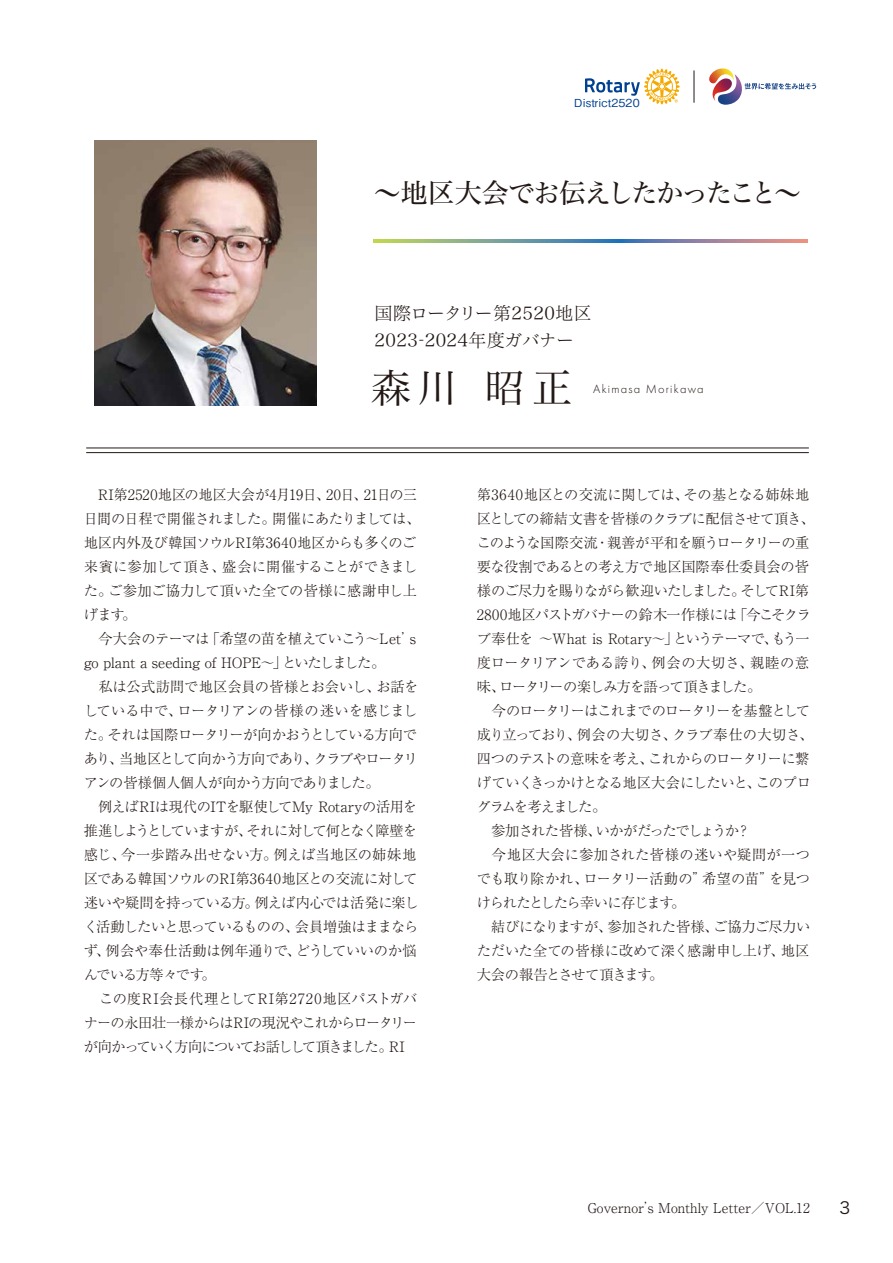
<style>
.page{position:relative;width:893px;height:1263px;background:#fff}
.page>*{position:absolute;margin:0;border:0;box-sizing:border-box;transform-origin:0 0}
.t1{font:39.6px "Hira Min Std W3";color:#221815}
.t2{font:27px "Hira Min Std W4";letter-spacing:-.065em;color:#221815}
.t3{font:18px/27px "Hira Min Std W2";letter-spacing:.025em;color:#221815}
.t4{font:16.5px "Hira Kaku Std N W3";color:#221815}
.t5{font:300 14.25px/24px "Ryumin Pro";letter-spacing:-.03em;color:#221815}
.t6{font:300 13.5px "Ryumin Pro";color:#221815}
.t7{font:300 12.45px "Futura PT";letter-spacing:.1em;color:#221815}
.t8{font:500 11.1px "Gothic BBB Pro";letter-spacing:.01em;color:#004090}
</style>
<div class="page">
<hr style="left:86px;top:452px;width:723px;height:1px;background:#221815">
<hr style="left:86px;top:448px;width:723px;height:1px;background:#221815">
<img style="left:94px;top:140px;width:223px;height:265px">
<svg style="left:374px;top:240px;width:434px;height:2px"></svg>
<svg style="left:709px;top:68px;width:107px;height:37px"></svg>
<hr style="left:694px;top:70px;width:1px;height:33px;background:#221815">
<svg style="left:585px;top:69px;width:95px;height:35px"></svg>
<p class="t8" style="left:574px;top:94px;width:67px">District2520</p>
<h2 class="t2" style="left:374px;top:173px;width:429px">～地区大会でお伝えしたかったこと～</h2>
<p class="t3" style="left:375px;top:299px;width:219px">国際ロータリー第2520地区<br>2023-2024年度ガバナー</p>
<h1 class="t1" style="left:371px;top:359px;width:203px">森川 昭正</h1>
<p class="t7" style="left:593px;top:382px;width:112px">Akimasa Morikawa</p>
<p class="t5" style="left:84px;top:481px;width:338px">　RI第2520地区の地区大会が4月19日、20日、21日の三日間の日程で開催されました。開催にあたりましては、地区内外及び韓国ソウルRI第3640地区からも多くのご来賓に参加して頂き、盛会に開催することができました。ご参加ご協力して頂いた全ての皆様に感謝申し上げます。<br>　今大会のテーマは「希望の苗を植えていこう～Let’s go plant a seeding of HOPE～」といたしました。<br>　私は公式訪問で地区会員の皆様とお会いし、お話をしている中で、ロータリアンの皆様の迷いを感じました。それは国際ロータリーが向かおうとしている方向であり、当地区として向かう方向であり、クラブやロータリアンの皆様個人個人が向かう方向でありました。<br>　例えばRIは現代のITを駆使してMy Rotaryの活用を推進しようとしていますが、それに対して何となく障壁を感じ、今一歩踏み出せない方。例えば当地区の姉妹地区である韓国ソウルのRI第3640地区との交流に対して迷いや疑問を持っている方。例えば内心では活発に楽しく活動したいと思っているものの、会員増強はままならず、例会や奉仕活動は例年通りで、どうしていいのか悩んでいる方等々です。<br>　この度RI会長代理としてRI第2720地区パストガバナーの永田壮一様からはRIの現況やこれからロータリーが向かっていく方向についてお話しして頂きました。RI</p>
<p class="t5" style="left:477px;top:481px;width:339px">第3640地区との交流に関しては、その基となる姉妹地区としての締結文書を皆様のクラブに配信させて頂き、このような国際交流・親善が平和を願うロータリーの重要な役割であるとの考え方で地区国際奉仕委員会の皆様のご尽力を賜りながら歓迎いたしました。そしてRI第<br>2800地区パストガバナーの鈴木一作様には「今こそクラブ奉仕を ～What is Rotary～」というテーマで、もう一度ロータリアンである誇り、例会の大切さ、親睦の意味、ロータリーの楽しみ方を語って頂きました。<br>　今のロータリーはこれまでのロータリーを基盤として成り立っており、例会の大切さ、クラブ奉仕の大切さ、四つのテストの意味を考え、これからのロータリーに繋げていくきっかけとなる地区大会にしたいと、このプログラムを考えました。<br>　参加された皆様、いかがだったでしょうか？<br>　今地区大会に参加された皆様の迷いや疑問が一つでも取り除かれ、ロータリー活動の”希望の苗”を見つけられたとしたら幸いに存じます。<br>　結びになりますが、参加された皆様、ご協力ご尽力いただいた全ての皆様に改めて深く感謝申し上げ、地区大会の報告とさせて頂きます。</p>
<p class="t6" style="left:588px;top:1197px;width:224px">Governor’s Monthly Letter／VOL.12</p>
<p class="t4" style="left:840px;top:1195px;width:12px">3</p>
</div>
